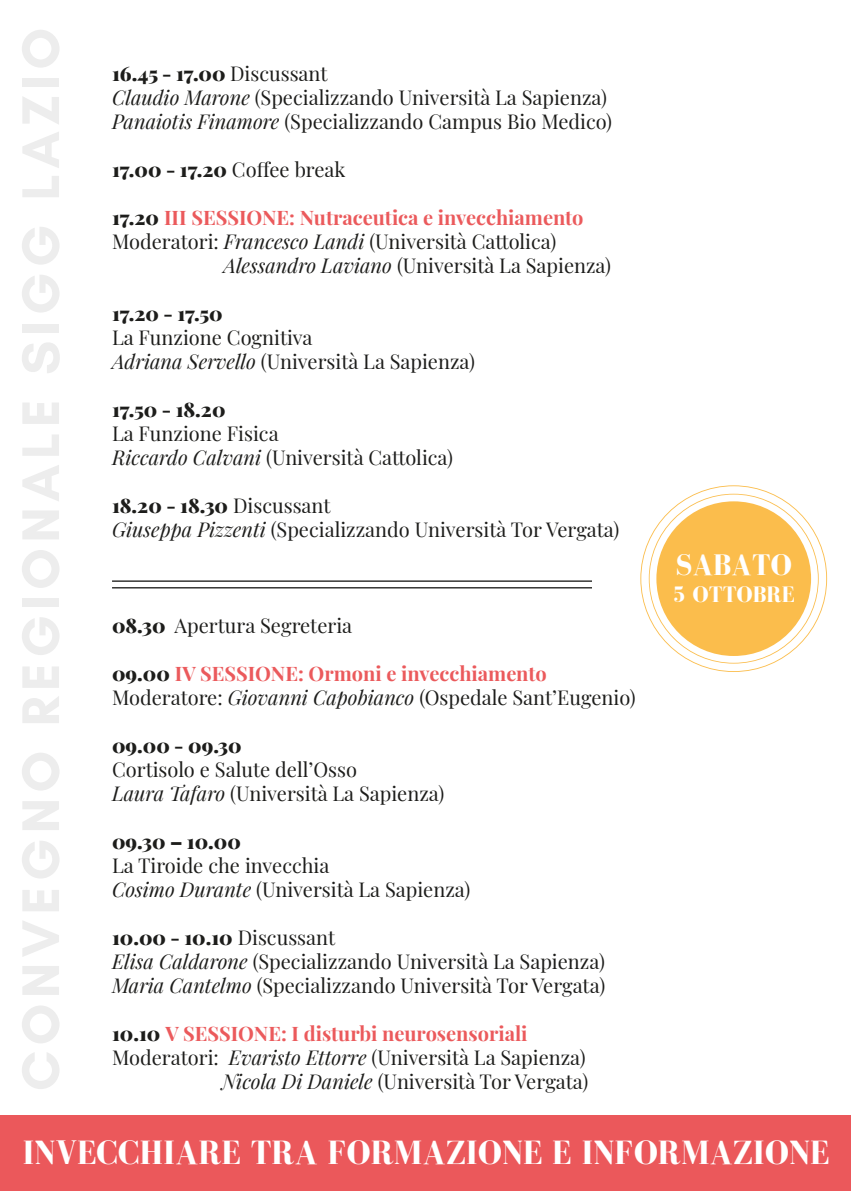
<style>
.page{position:relative;width:851px;height:1191px;background:#fff}
.page>*{position:absolute;margin:0;border:0;box-sizing:border-box;transform-origin:0 0}
.t1{font:700 34.6px "Bodoni FLF";color:#fff}
.t2{font:700 30.6px "Bodoni FLF";color:#fff}
.t3{font:700 23px "Bodoni FLF";color:#fff}
.t4{font:20px "Playfair Display";color:#1d1d1b}
.t5{font:900 20px "Playfair Display";color:#1d1d1b}
.t6{font:700 20px "Playfair Display";color:#eb5a5c}
.s1{font-weight:400}
.s2{font-style:italic}
.s3{font-weight:900;color:#1d1d1b}
.s4{font-weight:900}
</style>
<div class="page">
<svg style="left:22px;top:1052px;width:37px;height:37px"></svg>
<svg style="left:22px;top:1006px;width:37px;height:37px"></svg>
<svg style="left:22px;top:966px;width:37px;height:29px"></svg>
<svg style="left:22px;top:921px;width:37px;height:36px"></svg>
<svg style="left:22px;top:890px;width:37px;height:21px"></svg>
<svg style="left:22px;top:841px;width:37px;height:37px"></svg>
<svg style="left:22px;top:801px;width:37px;height:29px"></svg>
<svg style="left:22px;top:753px;width:37px;height:37px"></svg>
<svg style="left:22px;top:696px;width:37px;height:27px"></svg>
<svg style="left:22px;top:667px;width:37px;height:21px"></svg>
<svg style="left:22px;top:617px;width:37px;height:38px"></svg>
<div style="left:22px;top:598px;width:37px;height:8px;background:#ededed"></div>
<svg style="left:22px;top:550px;width:37px;height:38px"></svg>
<svg style="left:22px;top:511px;width:37px;height:28px"></svg>
<svg style="left:22px;top:465px;width:37px;height:36px"></svg>
<svg style="left:22px;top:435px;width:37px;height:21px"></svg>
<svg style="left:22px;top:403px;width:37px;height:21px"></svg>
<svg style="left:22px;top:342px;width:38px;height:31px"></svg>
<div style="left:22px;top:324px;width:37px;height:8px;background:#ededed"></div>
<svg style="left:22px;top:275px;width:37px;height:37px"></svg>
<svg style="left:22px;top:227px;width:37px;height:38px"></svg>
<svg style="left:22px;top:176px;width:37px;height:21px"></svg>
<svg style="left:22px;top:132px;width:37px;height:36px"></svg>
<svg style="left:22px;top:97px;width:37px;height:27px"></svg>
<div style="left:22px;top:78px;width:37px;height:8px;background:#ededed"></div>
<svg style="left:22px;top:30px;width:37px;height:38px"></svg>
<div style="left:0;top:1115px;width:850px;height:76px;background:#eb585b"></div>
<svg style="left:640px;top:485px;width:187px;height:187px"></svg>
<div style="left:656px;top:501px;width:155px;height:155px;background:#fbbd4c;border-radius:50%"></div>
<hr style="left:112px;top:580px;width:480px;height:2px;background:#1d1d1b">
<hr style="left:112px;top:587px;width:480px;height:1px;background:#1d1d1b">
<p class="t5" style="left:112px;top:58px;width:217px">16.45 - 17.00 <span class="s1">Discussant</span></p>
<p class="t4" style="left:112px;top:82px;width:496px"><span class="s2">Claudio Marone</span> (Specializzando Università La Sapienza)</p>
<p class="t4" style="left:112px;top:106px;width:501px"><span class="s2">Panaiotis Finamore</span> (Specializzando Campus Bio Medico)</p>
<p class="t5" style="left:112px;top:154px;width:235px">17.00 - 17.20 <span class="s1">Coffee break</span></p>
<p class="t6" style="left:112px;top:202px;width:473px"><span class="s3">17.20</span> III SESSIONE: Nutraceutica e invecchiamento</p>
<p class="t4" style="left:112px;top:226px;width:446px">Moderatori: <span class="s2">Francesco Landi</span> (Università Cattolica)</p>
<p class="t4" style="left:223px;top:250px;width:389px"><span class="s2">Alessandro Laviano</span> (Università La Sapienza)</p>
<p class="t5" style="left:112px;top:298px;width:112px">17.20 - 17.50</p>
<p class="t4" style="left:112px;top:322px;width:202px">La Funzione Cognitiva</p>
<p class="t4" style="left:112px;top:346px;width:364px"><span class="s2">Adriana Servello</span> (Università La Sapienza)</p>
<p class="t5" style="left:112px;top:394px;width:115px">17.50 - 18.20</p>
<p class="t4" style="left:112px;top:418px;width:168px">La Funzione Fisica</p>
<p class="t4" style="left:112px;top:442px;width:342px"><span class="s2">Riccardo Calvani</span> (Università Cattolica)</p>
<p class="t5" style="left:112px;top:490px;width:220px">18.20 - 18.30 <span class="s1">Discussant</span></p>
<p class="t4" style="left:112px;top:514px;width:509px"><span class="s2">Giuseppa Pizzenti</span> (Specializzando Università Tor Vergata)</p>
<p class="t4" style="left:112px;top:610px;width:242px"><span class="s4">08.30</span> Apertura Segreteria</p>
<p class="t6" style="left:112px;top:658px;width:436px"><span class="s3">09.00</span> IV SESSIONE: Ormoni e invecchiamento</p>
<p class="t4" style="left:112px;top:682px;width:525px">Moderatore: <span class="s2">Giovanni Capobianco</span> (Ospedale Sant’Eugenio)</p>
<p class="t5" style="left:112px;top:730px;width:131px">09.00 - 09.30</p>
<p class="t4" style="left:112px;top:754px;width:246px">Cortisolo e Salute dell’Osso</p>
<p class="t4" style="left:112px;top:778px;width:334px"><span class="s2">Laura Tafaro</span> (Università La Sapienza)</p>
<p class="t5" style="left:112px;top:826px;width:130px">09.30 – 10.00</p>
<p class="t4" style="left:112px;top:850px;width:219px">La Tiroide che invecchia</p>
<p class="t4" style="left:112px;top:874px;width:360px"><span class="s2">Cosimo Durante</span> (Università La Sapienza)</p>
<p class="t5" style="left:112px;top:922px;width:225px">10.00 - 10.10 <span class="s1">Discussant</span></p>
<p class="t4" style="left:112px;top:946px;width:494px"><span class="s2">Elisa Caldarone</span> (Specializzando Università La Sapienza)</p>
<p class="t4" style="left:112px;top:970px;width:494px"><span class="s2">Maria Cantelmo</span> (Specializzando Università Tor Vergata)</p>
<p class="t6" style="left:112px;top:1018px;width:417px"><span class="s3">10.10</span> V SESSIONE: I disturbi neurosensoriali</p>
<p class="t4" style="left:112px;top:1042px;width:475px">Moderatori: <span class="s2">Evaristo Ettorre</span> (Università La Sapienza)</p>
<p class="t4" style="left:222px;top:1066px;width:368px"><span class="s2">Nicola Di Daniele</span> (Università Tor Vergata)</p>
<h2 class="t2" style="left:675px;top:548px;width:118px">SABATO</h2>
<p class="t3" style="left:672px;top:582px;width:124px">5 OTTOBRE</p>
<h1 class="t1" style="left:22px;top:1133px;width:808px">INVECCHIARE TRA FORMAZIONE E INFORMAZIONE</h1>
</div>
